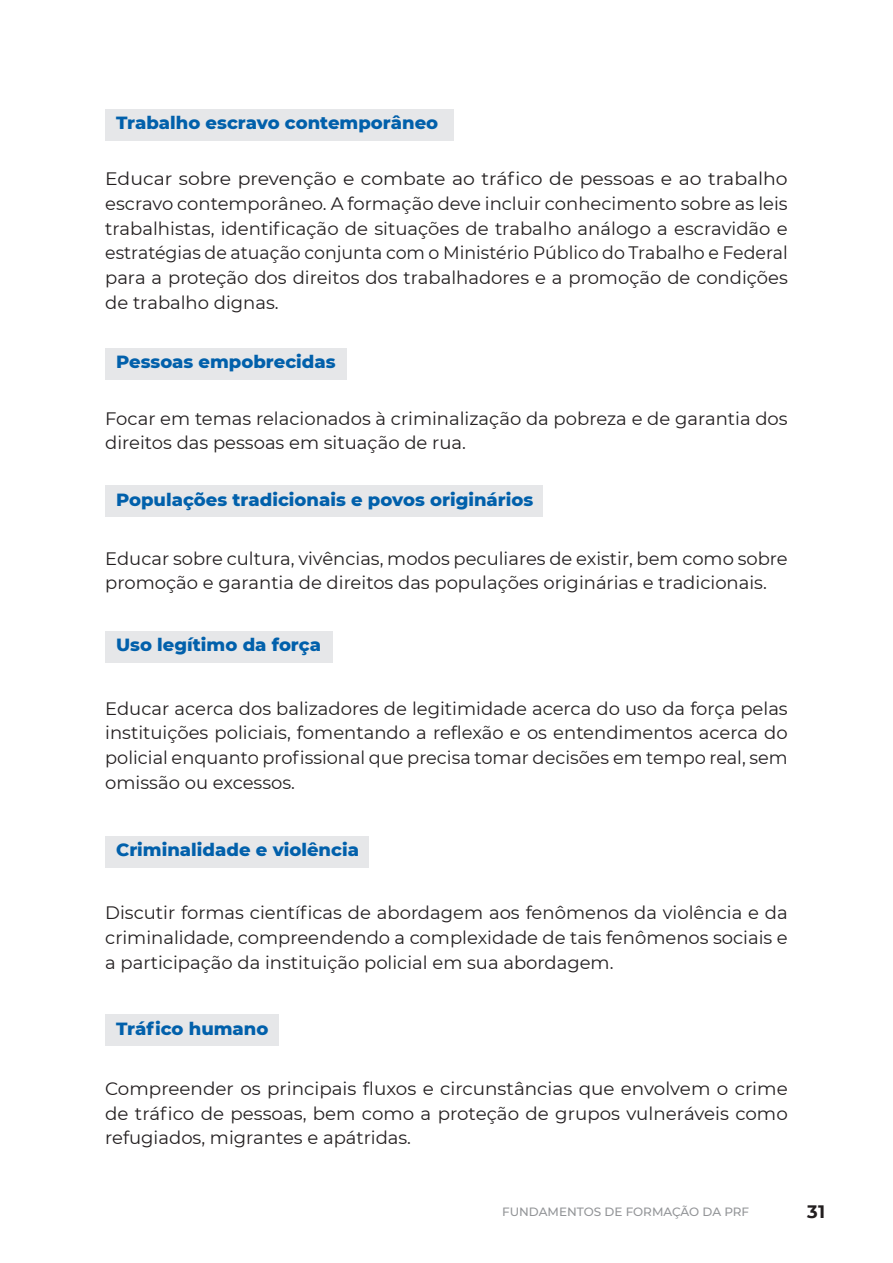
<style>
.page{position:relative;width:893px;height:1263px;background:#fff}
.page>*{position:absolute;margin:0;border:0;box-sizing:border-box;transform-origin:0 0}
.t1{font:18px/24.8px "Montserrat";color:#231f20;text-align:justify}
.t2{font:18px/24.8px "Montserrat";color:#231f20;text-align:justify;scale:1.05 1}
.t3{font:800 18px "Montserrat";color:#0160ab}
.t4{font:700 18px "Montserrat";color:#231f20}
.t5{font:500 12px "Montserrat";color:#939598}
</style>
<div class="page">
<div style="left:105px;top:109px;width:348px;height:31px;background:#e6e7e9"></div>
<div style="left:105px;top:348px;width:242px;height:32px;background:#e6e7e9"></div>
<div style="left:105px;top:485px;width:438px;height:32px;background:#e6e7e9"></div>
<div style="left:105px;top:631px;width:228px;height:32px;background:#e6e7e9"></div>
<div style="left:105px;top:836px;width:263px;height:32px;background:#e6e7e9"></div>
<div style="left:105px;top:1014px;width:174px;height:32px;background:#e6e7e9"></div>
<p class="t3" style="left:116px;top:109px;width:324px">Trabalho escravo contemporâneo</p>
<p class="t2" style="left:105px;top:166px;width:652px">Educar sobre prevenção e combate ao tráfico de pessoas e ao trabalho escravo contemporâneo. A formação deve incluir conhecimento sobre as leis trabalhistas, identificação de situações de trabalho análogo a escravidão e estratégias de atuação conjunta com o Ministério Público do Trabalho e Federal para a proteção dos direitos dos trabalhadores e a promoção de condições de trabalho dignas.</p>
<p class="t3" style="left:116px;top:349px;width:221px">Pessoas empobrecidas</p>
<p class="t1" style="left:105px;top:405px;width:684px">Focar em temas relacionados à criminalização da pobreza e de garantia dos direitos das pessoas em situação de rua.</p>
<p class="t3" style="left:116px;top:486px;width:419px">Populações tradicionais e povos originários</p>
<p class="t1" style="left:105px;top:545px;width:684px">Educar sobre cultura, vivências, modos peculiares de existir, bem como sobre promoção e garantia de direitos das populações originárias e tradicionais.</p>
<p class="t3" style="left:116px;top:632px;width:206px">Uso legítimo da força</p>
<p class="t1" style="left:105px;top:695px;width:684px">Educar acerca dos balizadores de legitimidade acerca do uso da força pelas instituições policiais, fomentando a reflexão e os entendimentos acerca do policial enquanto profissional que precisa tomar decisões em tempo real, sem omissão ou excessos.</p>
<p class="t3" style="left:116px;top:837px;width:244px">Criminalidade e violência</p>
<p class="t1" style="left:105px;top:900px;width:684px">Discutir formas científicas de abordagem aos fenômenos da violência e da criminalidade, compreendendo a complexidade de tais fenômenos sociais e a participação da instituição policial em sua abordagem.</p>
<p class="t3" style="left:116px;top:1015px;width:154px">Tráfico humano</p>
<p class="t1" style="left:105px;top:1075px;width:684px">Compreender os principais fluxos e circunstâncias que envolvem o crime de tráfico de pessoas, bem como a proteção de grupos vulneráveis como refugiados, migrantes e apátridas.</p>
<p class="t5" style="left:502px;top:1203px;width:249px">FUNDAMENTOS DE FORMAÇÃO DA PRF</p>
<p class="t4" style="left:807px;top:1199px;width:20px">31</p>
</div>
